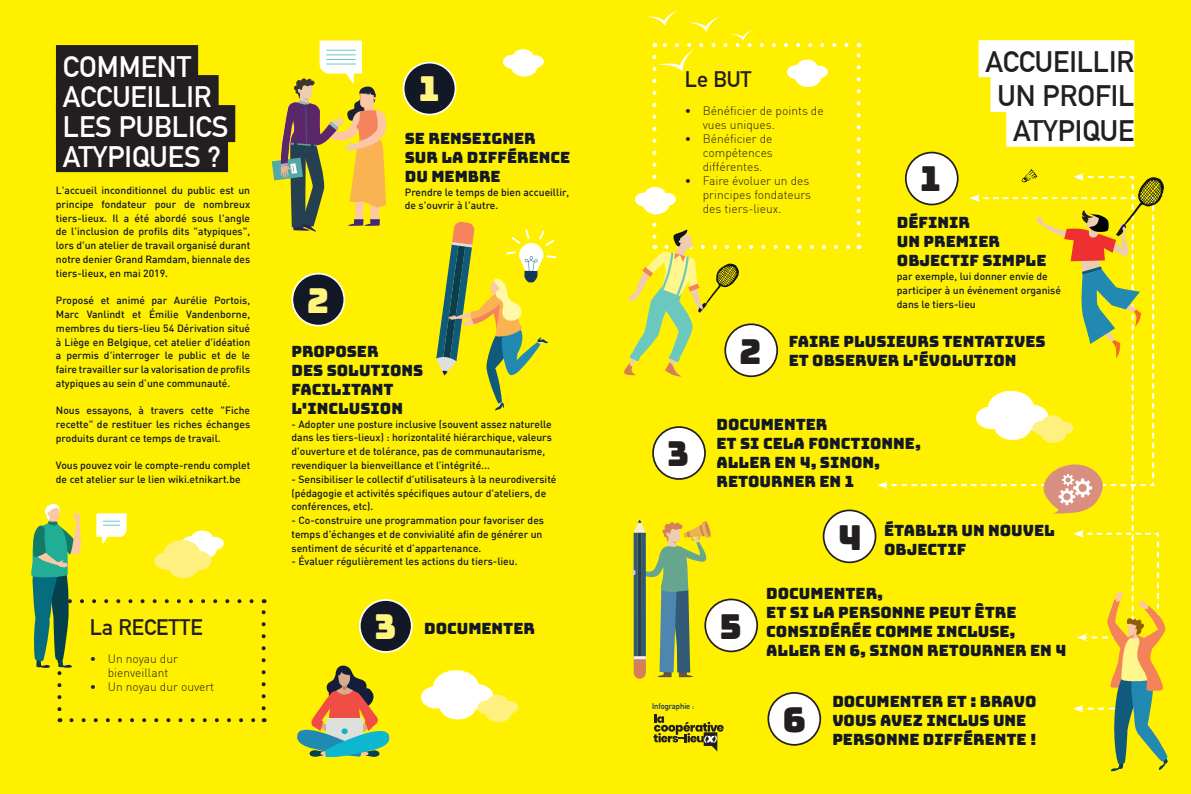
<style>
.page{position:relative;width:1191px;height:794px;background:#fff}
.page>*{position:absolute;margin:0;border:0;box-sizing:border-box;transform-origin:0 0}
.Corps_de_texte___Let{font:34.4px "Bungee";color:#231f20}
.Corps_de_texte___Let-2{font:34.4px "Bungee";color:#fff57e}
.Corps_de_texte___Let-3{font:700 29px "DIN Alternate";color:#fff}
.Corps_de_texte___Let-4{font:700 29px "DIN Alternate";color:#231f20}
.Corps_de_texte___Let-5{font:700 22px "DIN Alternate";color:#231f20}
.Corps_de_texte___Let-6{font:15.5px/18.9px "Bungee";color:#121826}
.t1{font:300 12px/14px "DIN";color:#231f20}
.Corps_de_texte___Let-7{font:500 10.3px/13.8px "DIN";color:#121826}
.Infos_livre{font:700 8px "DIN Alternate";color:#13365c}
</style>
<div class="page">
<div style="left:0;top:0;width:595px;height:794px;background:#fff000"></div>
<div style="left:596px;top:0;width:595px;height:794px;background:#fff000"></div>
<div style="left:403px;top:63px;width:52px;height:52px;background:#121826;border-radius:50%"></div>
<div style="left:403px;top:62px;width:53px;height:53px;border:2px solid #fff;border-radius:50%"></div>
<div style="left:978px;top:40px;width:156px;height:37px;background:#fff"></div>
<div style="left:990px;top:75px;width:144px;height:37px;background:#fff"></div>
<div style="left:1006px;top:110px;width:128px;height:37px;background:#fff"></div>
<div style="left:56px;top:45px;width:142px;height:37px;background:#231f20"></div>
<div style="left:56px;top:75px;width:163px;height:37px;background:#231f20"></div>
<div style="left:56px;top:105px;width:179px;height:37px;background:#231f20"></div>
<div style="left:56px;top:135px;width:172px;height:37px;background:#231f20"></div>
<div style="left:905px;top:153px;width:52px;height:51px;background:#fff;border-radius:50%"></div>
<div style="left:823px;top:510px;width:52px;height:52px;background:#fff;border-radius:50%"></div>
<div style="left:822px;top:509px;width:54px;height:54px;border:2px solid #231f20;border-radius:50%"></div>
<div style="left:360px;top:600px;width:52px;height:52px;background:#121826;border-radius:50%"></div>
<div style="left:359px;top:599px;width:53px;height:54px;border:2px solid #fff;border-radius:50%"></div>
<div style="left:292px;top:274px;width:52px;height:52px;background:#121826;border-radius:50%"></div>
<div style="left:291px;top:273px;width:54px;height:53px;border:2px solid #fff;border-radius:50%"></div>
<div style="left:768px;top:693px;width:52px;height:52px;background:#fff;border-radius:50%"></div>
<div style="left:767px;top:692px;width:54px;height:53px;border:2px solid #231f20;border-radius:50%"></div>
<svg style="left:633px;top:655px;width:13px;height:24px"></svg>
<svg style="left:631px;top:519px;width:80px;height:158px"></svg>
<div style="left:653px;top:427px;width:52px;height:52px;background:#fff;border-radius:50%"></div>
<div style="left:652px;top:426px;width:54px;height:54px;border:2px solid #231f20;border-radius:50%"></div>
<div style="left:705px;top:599px;width:52px;height:52px;background:#fff;border-radius:50%"></div>
<div style="left:704px;top:598px;width:54px;height:54px;border:2px solid #231f20;border-radius:50%"></div>
<svg style="left:298px;top:665px;width:91px;height:92px"></svg>
<svg style="left:421px;top:670px;width:97px;height:52px"></svg>
<svg style="left:436px;top:222px;width:120px;height:188px"></svg>
<svg style="left:272px;top:41px;width:114px;height:191px"></svg>
<svg style="left:31px;top:503px;width:235px;height:219px"></svg>
<svg style="left:624px;top:10px;width:236px;height:367px"></svg>
<svg style="left:877px;top:169px;width:290px;height:603px"></svg>
<svg style="left:503px;top:49px;width:41px;height:28px"></svg>
<svg style="left:653px;top:714px;width:70px;height:37px"></svg>
<p class="Corps_de_texte___Let-3" style="left:63px;top:44px;width:130px">COMMENT</p>
<p class="Corps_de_texte___Let-3" style="left:63px;top:74px;width:150px">ACCUEILLIR</p>
<p class="Corps_de_texte___Let-3" style="left:63px;top:104px;width:167px">LES PUBLICS</p>
<p class="Corps_de_texte___Let-3" style="left:63px;top:134px;width:160px">ATYPIQUES ?</p>
<p class="Corps_de_texte___Let-7" style="left:56px;top:183px;width:196px;text-align:justify">L'accueil inconditionnel du public est un principe fondateur pour de nombreux tiers-lieux. Il a été abordé sous l'angle de l'inclusion de profils dits "atypiques", lors d'un atelier de travail organisé durant notre denier Grand Ramdam, biennale des tiers-lieux, en mai 2019.</p>
<p class="Corps_de_texte___Let-7" style="left:56px;top:293px;width:196px;text-align:justify">Proposé et animé par Aurélie Portois, Marc Vanlindt et Émilie Vandenborne, membres du tiers-lieu 54 Dérivation situé à Liège en Belgique, cet atelier d'idéation a permis d'interroger le public et de le faire travailler sur la valorisation de profils atypiques au sein d’une communauté.</p>
<p class="Corps_de_texte___Let-7" style="left:56px;top:403px;width:196px;text-align:justify">Nous essayons, à travers cette "Fiche recette" de restituer les riches échanges produits durant ce temps de travail.</p>
<p class="Corps_de_texte___Let-7" style="left:56px;top:458px;width:196px">Vous pouvez voir le compte-rendu complet de cet atelier sur le lien wiki.etnikart.be</p>
<p class="Corps_de_texte___Let-5" style="left:90px;top:610px;width:114px">La RECETTE</p>
<p class="t1" style="left:108px;top:651px;width:72px;text-indent:-18px">• Un noyau dur bienveillant</p>
<p class="t1" style="left:90px;top:679px;width:126px">• Un noyau dur ouvert</p>
<p class="Corps_de_texte___Let-2" style="left:307px;top:281px;width:23px">2</p>
<p class="Corps_de_texte___Let-2" style="left:419px;top:69px;width:22px">1</p>
<p class="Corps_de_texte___Let-6" style="left:405px;top:129px;width:132px">SE RENSEIGNER</p>
<p class="Corps_de_texte___Let-6" style="left:405px;top:148px;width:167px">SUR LA DIFFÉRENCE</p>
<p class="Corps_de_texte___Let-6" style="left:405px;top:167px;width:97px">DU MEMBRE</p>
<p class="Corps_de_texte___Let-7" style="left:405px;top:185px;width:166px">Prendre le temps de bien accueillir, de s'ouvrir à l'autre.</p>
<p class="Corps_de_texte___Let-6" style="left:291px;top:342px;width:89px">PROPOSER</p>
<p class="Corps_de_texte___Let-6" style="left:291px;top:361px;width:133px">DES SOLUTIONS</p>
<p class="Corps_de_texte___Let-6" style="left:291px;top:380px;width:104px">FACILITANT</p>
<p class="Corps_de_texte___Let-6" style="left:291px;top:399px;width:113px">L'INCLUSION</p>
<p class="Corps_de_texte___Let-7" style="left:291px;top:417px;width:262px">- Adopter une posture inclusive (souvent assez naturelle dans les tiers-lieux) : horizontalité hiérarchique, valeurs d'ouverture et de tolérance, pas de communautarisme, revendiquer la bienveillance et l’intégrité...</p>
<p class="Corps_de_texte___Let-7" style="left:291px;top:472px;width:266px">- Sensibiliser le collectif d'utilisateurs à la neurodiversité (pédagogie et activités spécifiques autour d'ateliers, de conférences, etc).</p>
<p class="Corps_de_texte___Let-7" style="left:291px;top:513px;width:254px">- Co-construire une programmation pour favoriser des temps d'échanges et de convivialité afin de générer un sentiment de sécurité et d’appartenance.</p>
<p class="Corps_de_texte___Let-7" style="left:291px;top:554px;width:227px">- Évaluer régulièrement les actions du tiers-lieu.</p>
<p class="Corps_de_texte___Let-2" style="left:374px;top:607px;width:23px">3</p>
<p class="Corps_de_texte___Let-6" style="left:424px;top:619px;width:112px">DOCUMENTER</p>
<p class="Corps_de_texte___Let-4" style="left:985px;top:39px;width:150px">ACCUEILLIR</p>
<p class="Corps_de_texte___Let-4" style="left:997px;top:74px;width:138px">UN PROFIL</p>
<p class="Corps_de_texte___Let-4" style="left:1013px;top:109px;width:123px">ATYPIQUE</p>
<p class="Corps_de_texte___Let-5" style="left:685px;top:62px;width:68px">Le BUT</p>
<p class="t1" style="left:703px;top:103px;width:122px;text-indent:-18px">• Bénéficier de points de vues uniques.</p>
<p class="t1" style="left:703px;top:131px;width:72px;text-align:justify;text-indent:-18px">• Bénéficier de compétences différentes.</p>
<p class="t1" style="left:703px;top:173px;width:110px;text-indent:-18px">• Faire évoluer un des principes fondateurs des tiers-lieux.</p>
<p class="Corps_de_texte___Let" style="left:920px;top:159px;width:22px">1</p>
<p class="Corps_de_texte___Let-6" style="left:897px;top:213px;width:75px">DÉFINIR</p>
<p class="Corps_de_texte___Let-6" style="left:897px;top:232px;width:105px">UN PREMIER</p>
<p class="Corps_de_texte___Let-6" style="left:897px;top:251px;width:151px">OBJECTIF SIMPLE</p>
<p class="Corps_de_texte___Let-7" style="left:897px;top:269px;width:165px">par exemple, lui donner envie de participer à un événement organisé dans le tiers-lieu</p>
<p class="Corps_de_texte___Let-6" style="left:788px;top:332px;width:258px">FAIRE PLUSIEURS TENTATIVES</p>
<p class="Corps_de_texte___Let" style="left:739px;top:331px;width:23px">2</p>
<p class="Corps_de_texte___Let-6" style="left:788px;top:351px;width:229px">ET OBSERVER L'ÉVOLUTION</p>
<p class="Corps_de_texte___Let" style="left:667px;top:434px;width:23px">3</p>
<p class="Infos_livre" style="left:652px;top:700px;width:43px">Infographie :</p>
<p class="Corps_de_texte___Let-6" style="left:716px;top:415px;width:112px">DOCUMENTER</p>
<p class="Corps_de_texte___Let-6" style="left:716px;top:434px;width:206px">ET SI CELA FONCTIONNE,</p>
<p class="Corps_de_texte___Let-6" style="left:716px;top:453px;width:165px">ALLER EN 4, SINON,</p>
<p class="Corps_de_texte___Let-6" style="left:716px;top:472px;width:139px">RETOURNER EN 1</p>
<p class="Corps_de_texte___Let" style="left:719px;top:607px;width:24px">5</p>
<p class="Corps_de_texte___Let" style="left:837px;top:517px;width:26px">4</p>
<p class="Corps_de_texte___Let-6" style="left:884px;top:521px;width:172px">ÉTABLIR UN NOUVEL</p>
<p class="Corps_de_texte___Let-6" style="left:884px;top:540px;width:84px">OBJECTIF</p>
<p class="Corps_de_texte___Let-6" style="left:766px;top:584px;width:118px">DOCUMENTER,</p>
<p class="Corps_de_texte___Let-6" style="left:766px;top:603px;width:252px">ET SI LA PERSONNE PEUT ÊTRE</p>
<p class="Corps_de_texte___Let-6" style="left:766px;top:622px;width:251px">CONSIDÉRÉE COMME INCLUSE,</p>
<p class="Corps_de_texte___Let-6" style="left:766px;top:641px;width:302px">ALLER EN 6, SINON RETOURNER EN 4</p>
<p class="Corps_de_texte___Let" style="left:782px;top:700px;width:25px">6</p>
<p class="Corps_de_texte___Let-6" style="left:832px;top:692px;width:206px">DOCUMENTER ET : BRAVO</p>
<p class="Corps_de_texte___Let-6" style="left:832px;top:711px;width:206px">VOUS AVEZ INCLUS UNE<br>PERSONNE DIFFÉRENTE !</p>
</div>
